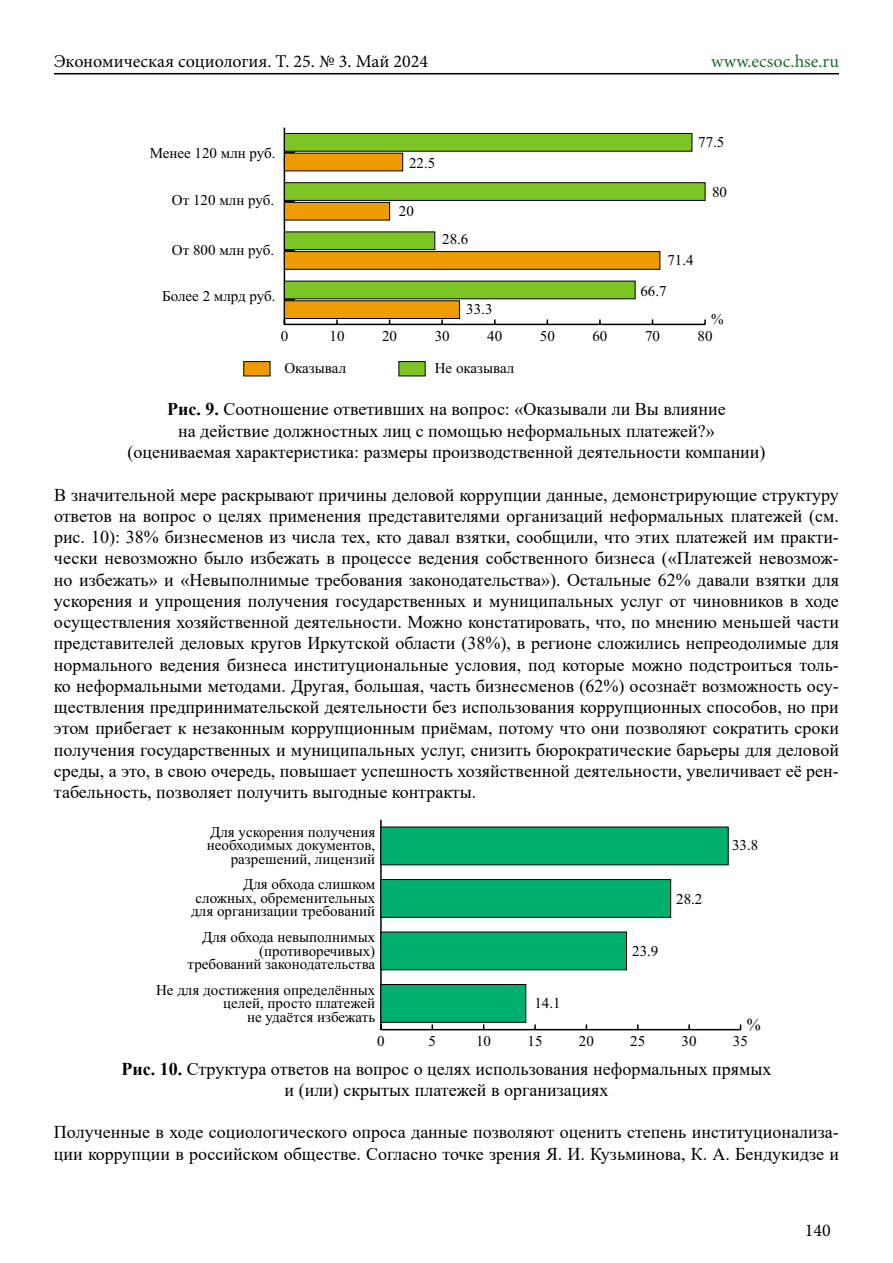
<style>
.page{position:relative;width:893px;height:1263px;background:#fff}
.page>*{position:absolute;margin:0;border:0;box-sizing:border-box;transform-origin:0 0}
.t1{font:18px/21.3px "Times New Roman";color:#000;text-align:center}
.t2{font:18px "Minion Pro";color:#000}
.t3{font:18px "Minion Pro";letter-spacing:.01em;color:#246736}
.t4{font:16.8px "Times New Roman";color:#000}
.t5{font:15px/13.5px "Times New Roman";color:#000;text-align:right}
.s1{font-weight:700}
</style>
<div class="page">
<hr style="left:54px;top:73px;width:785px;height:1px;background:#000">
<hr style="left:284px;top:324px;width:421px;height:1px;background:#000">
<hr style="left:284px;top:128px;width:1px;height:196px;background:#000">
<div style="left:243px;top:361px;width:27px;height:15px;background:#ee9c01;border:1px solid #000"></div>
<div style="left:284px;top:153px;width:119px;height:18px;background:#ee9c01"></div>
<div style="left:284px;top:202px;width:106px;height:18px;background:#ee9c01;border:1px solid #000"></div>
<div style="left:284px;top:251px;width:376px;height:19px;background:#ee9c01;border:1px solid #000"></div>
<div style="left:284px;top:300px;width:176px;height:19px;background:#ee9c01;border:1px solid #000"></div>
<div style="left:398px;top:361px;width:28px;height:15px;background:#7cc524;border:1px solid #000"></div>
<div style="left:284px;top:133px;width:408px;height:19px;background:#7cc524;border:1px solid #000"></div>
<div style="left:284px;top:182px;width:421px;height:19px;background:#7cc524;border:1px solid #000"></div>
<div style="left:284px;top:231px;width:151px;height:19px;background:#7cc524;border:1px solid #000"></div>
<div style="left:284px;top:281px;width:351px;height:18px;background:#7cc524"></div>
<hr style="left:381px;top:1029px;width:359px;height:1px;background:#000">
<hr style="left:380px;top:820px;width:2px;height:210px;background:#000">
<div style="left:381px;top:827px;width:348px;height:38px;background:#00b16d"></div>
<div style="left:381px;top:879px;width:290px;height:39px;background:#00b16d;border:1px solid #000"></div>
<div style="left:381px;top:932px;width:246px;height:38px;background:#00b16d"></div>
<div style="left:381px;top:984px;width:145px;height:39px;background:#00b16d;border:1px solid #000"></div>
<p class="t2" style="left:54px;top:50px;width:376px">Экономическая социология. Т. 25. № 3. Май 2024</p>
<p class="t3" style="left:711px;top:50px;width:129px">www.ecsoc.hse.ru</p>
<p class="t5" style="left:150px;top:147px;width:127px">Менее 120 млн руб.</p>
<p class="t5" style="left:172px;top:195px;width:104px">От 120 млн руб.</p>
<p class="t5" style="left:172px;top:244px;width:104px">От 800 млн руб.</p>
<p class="t5" style="left:162px;top:290px;width:115px">Более 2 млрд руб.</p>
<p class="t5" style="left:409px;top:157px;width:28px">22.5</p>
<p class="t5" style="left:399px;top:206px;width:17px">20</p>
<p class="t5" style="left:442px;top:234px;width:28px">28.6</p>
<p class="t5" style="left:466px;top:303px;width:28px">33.3</p>
<p class="t5" style="left:698px;top:136px;width:28px">77.5</p>
<p class="t5" style="left:712px;top:187px;width:17px">80</p>
<p class="t5" style="left:667px;top:254px;width:28px">71.4</p>
<p class="t5" style="left:640px;top:285px;width:28px">66.7</p>
<p class="t5" style="left:711px;top:314px;width:14px">%</p>
<p class="t5" style="left:281px;top:331px;width:9px">0</p>
<p class="t5" style="left:329px;top:331px;width:17px">10</p>
<p class="t5" style="left:382px;top:331px;width:17px">20</p>
<p class="t5" style="left:435px;top:331px;width:17px">30</p>
<p class="t5" style="left:487px;top:331px;width:17px">40</p>
<p class="t5" style="left:540px;top:331px;width:17px">50</p>
<p class="t5" style="left:592px;top:331px;width:17px">60</p>
<p class="t5" style="left:645px;top:331px;width:17px">70</p>
<p class="t5" style="left:698px;top:331px;width:17px">80</p>
<p class="t5" style="left:284px;top:363px;width:63px">Оказывал</p>
<p class="t5" style="left:435px;top:363px;width:81px">Не оказывал</p>
<p class="t1" style="left:127px;top:398px;width:640px"><span class="s1">Рис. 9.</span> Соотношение ответивших на вопрос: «Оказывали ли Вы влияние<br>на действие должностных лиц с помощью неформальных платежей?» (оцениваемая характеристика: размеры производственной деятельности компании)</p>
<p class="t1" style="left:54px;top:483px;width:786px;text-align:justify">В значительной мере раскрывают причины деловой коррупции данные, демонстрирующие структуру ответов на вопрос о целях применения представителями организаций неформальных платежей (см. рис. 10): 38% бизнесменов из числа тех, кто давал взятки, сообщили, что этих платежей им практи&shy;чески невозможно было избежать в процессе ведения собственного бизнеса («Платежей невозмож&shy;но избежать» и «Невыполнимые требования законодательства»). Остальные 62% давали взятки для ускорения и упрощения получения государственных и муниципальных услуг от чиновников в ходе осуществления хозяйственной деятельности. Можно констатировать, что, по мнению меньшей части представителей деловых кругов Иркутской области (38%), в регионе сложились непреодолимые для нормального ведения бизнеса институциональные условия, под которые можно подстроиться толь&shy;ко неформальными методами. Другая, большая, часть бизнесменов (62%) осознаёт возможность осу&shy;ществления предпринимательской деятельности без использования коррупционных способов, но при этом прибегает к незаконным коррупционным приёмам, потому что они позволяют сократить сроки получения государственных и муниципальных услуг, снизить бюрократические барьеры для деловой среды, а это, в свою очередь, повышает успешность хозяйственной деятельности, увеличивает её рен&shy;табельность, позволяет получить выгодные контракты.</p>
<p class="t5" style="left:207px;top:826px;width:170px">Для ускорения получения необходимых документов, разрешений, лицензий</p>
<p class="t5" style="left:191px;top:879px;width:186px;text-align:justify;text-indent:52px">Для обхода слишком сложных, обременительных для организации требований</p>
<p class="t5" style="left:188px;top:932px;width:189px">Для обхода невыполнимых (противоречивых) требований законодательства</p>
<p class="t5" style="left:156px;top:984px;width:221px">Не для достижения определённых целей, просто платежей<br>не удаётся избежать</p>
<p class="t5" style="left:534px;top:998px;width:28px">14.1</p>
<p class="t5" style="left:632px;top:946px;width:28px">23.9</p>
<p class="t5" style="left:676px;top:894px;width:28px">28.2</p>
<p class="t5" style="left:732px;top:840px;width:28px">33.8</p>
<p class="t4" style="left:747px;top:1018px;width:16px">%</p>
<p class="t5" style="left:377px;top:1035px;width:9px">0</p>
<p class="t5" style="left:428px;top:1035px;width:9px">5</p>
<p class="t5" style="left:476px;top:1035px;width:17px">10</p>
<p class="t5" style="left:527px;top:1035px;width:17px">15</p>
<p class="t5" style="left:579px;top:1035px;width:17px">20</p>
<p class="t5" style="left:630px;top:1035px;width:17px">25</p>
<p class="t5" style="left:682px;top:1035px;width:17px">30</p>
<p class="t5" style="left:733px;top:1035px;width:17px">35</p>
<p class="t1" style="left:121px;top:1057px;width:652px"><span class="s1">Рис. 10.</span> Структура ответов на вопрос о целях использования неформальных прямых и (или) скрытых платежей в организациях</p>
<p class="t1" style="left:54px;top:1121px;width:786px;text-align:left">Полученные в ходе социологического опроса данные позволяют оценить степень институционализа&shy;ции коррупции в российском обществе. Согласно точке зрения Я. И. Кузьминова, К. А. Бендукидзе и</p>
<p class="t2" style="left:805px;top:1218px;width:27px">140</p>
</div>
